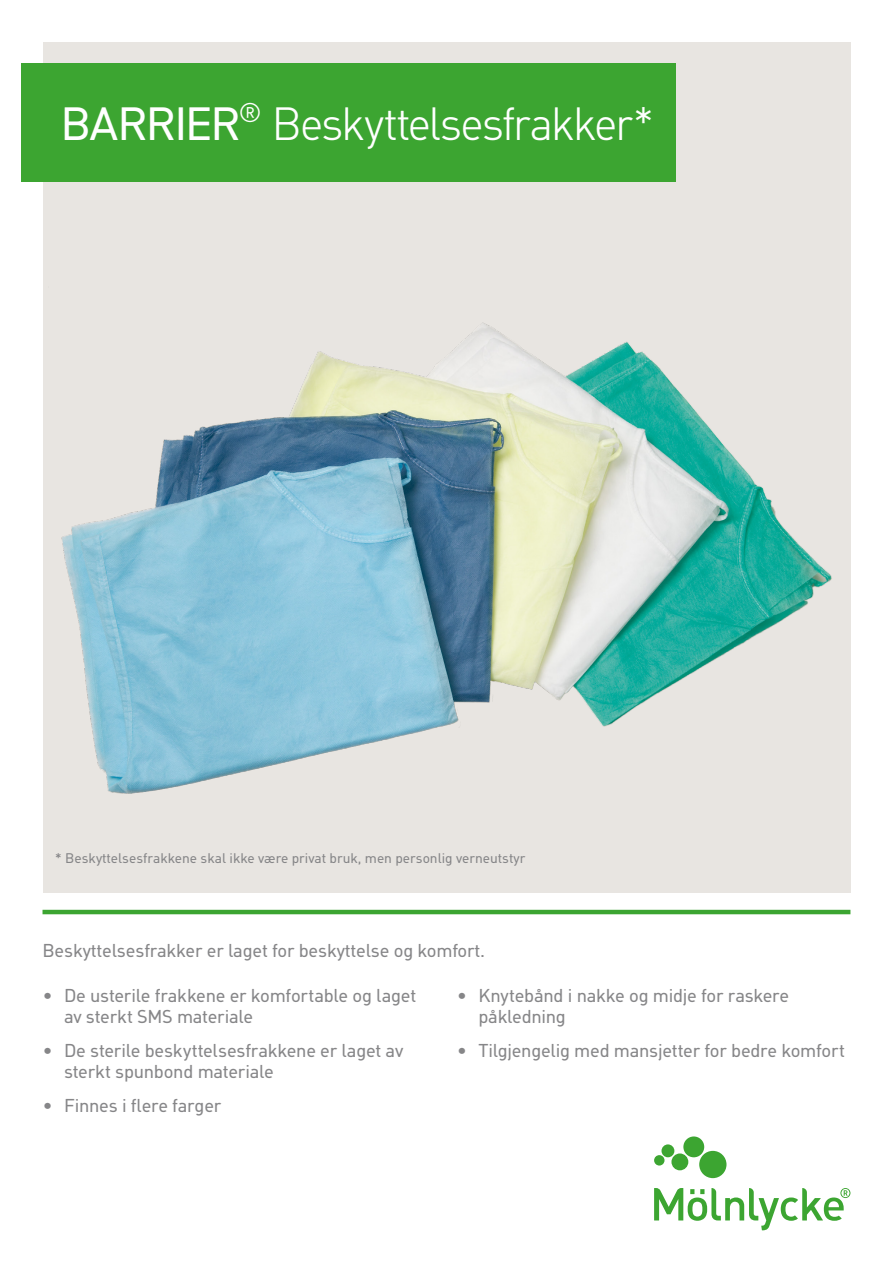
<style>
.page{position:relative;width:893px;height:1263px;background:#fff}
.page>*{position:absolute;margin:0;border:0;box-sizing:border-box;transform-origin:0 0}
.Header_1{font:300 45px "Molnlycke Din";letter-spacing:-.025em;color:#fff}
.Bröd_ingress{font:18px/21px "Molnlycke Din";letter-spacing:-.015em;color:#868688}
.t1{font:13.5px "Molnlycke Din";color:#868688}
.s1{font-weight:400}
</style>
<div class="page">
<div style="left:43px;top:43px;width:807px;height:850px;background:#e8e5e1"></div>
<img style="left:61px;top:322px;width:771px;height:472px">
<div style="left:21px;top:64px;width:655px;height:118px;background:#3ca531"></div>
<hr style="left:43px;top:910px;width:807px;height:4px;background:#3ca531">
<svg style="left:654px;top:1136px;width:196px;height:94px"></svg>
<p class="Header_1" style="left:60px;top:99px;width:595px"><span class="s1">BARRIER</span><sup>®</sup> Beskyttelsesfrakker*</p>
<p class="t1" style="left:55px;top:850px;width:472px">* Beskyttelsesfrakkene skal ikke være privat bruk, men personlig verneutstyr</p>
<p class="Bröd_ingress" style="left:43px;top:940px;width:444px">Beskyttelsesfrakker er laget for beskyttelse og komfort.</p>
<p class="Bröd_ingress" style="left:64px;top:985px;width:354px;text-indent:-21px">• De usterile frakkene er komfortable og laget av sterkt SMS materiale</p>
<p class="Bröd_ingress" style="left:64px;top:1040px;width:341px;text-indent:-21px">• De sterile beskyttelsesfrakkene er laget av sterkt spunbond materiale</p>
<p class="Bröd_ingress" style="left:43px;top:1095px;width:180px">• Finnes i flere farger</p>
<p class="Bröd_ingress" style="left:478px;top:985px;width:312px;text-indent:-21px">• Knytebånd i nakke og midje for raskere påkledning</p>
<p class="Bröd_ingress" style="left:457px;top:1040px;width:389px">• Tilgjengelig med mansjetter for bedre komfort</p>
</div>
